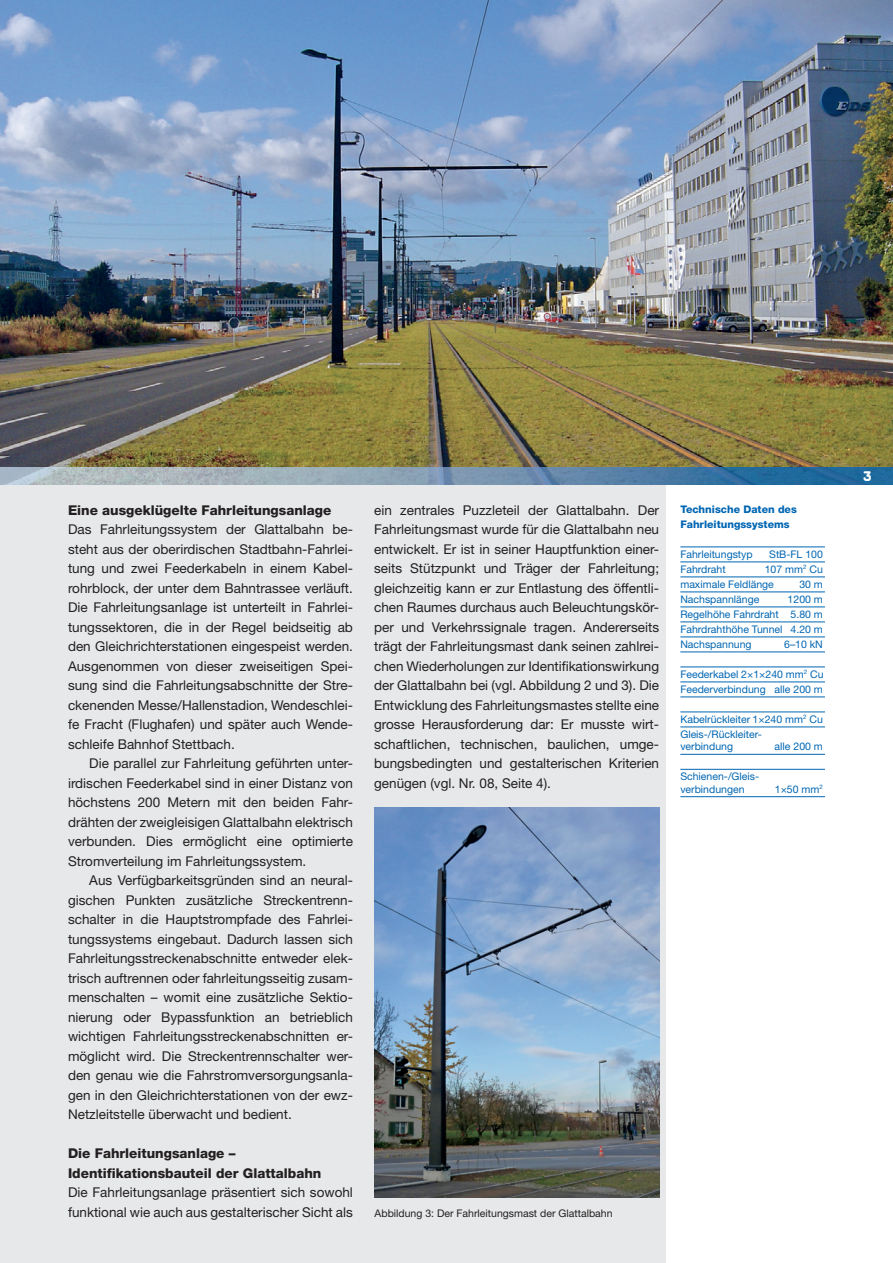
<style>
.page{position:relative;width:893px;height:1263px;background:#fff}
.page>*{position:absolute;margin:0;border:0;box-sizing:border-box;transform-origin:0 0}
.t1{font:900 16.5px "VBG";color:#fff}
.t2{font:13.5px/19.5px "Helvetica Neue";color:#231f20;text-align:justify}
.t3{font:800 13.5px/19.5px "Helvetica Neue";color:#231f20}
.t4{font:10.5px/15px "Helvetica Neue";color:#0166b3}
.t5{font:10.5px "Helvetica Neue";color:#231f20}
.t6{font:800 10.5px/15px "Helvetica Neue";color:#0166b3}
</style>
<div class="page">
<img style="left:0;top:0;width:893px;height:468px">
<div style="left:0;top:485px;width:665px;height:778px;background:#e6e8e9"></div>
<img style="left:0;top:468px;width:893px;height:17px">
<hr style="left:680px;top:547px;width:145px;height:1px;background:#0166b3">
<hr style="left:680px;top:562px;width:145px;height:1px;background:#0166b3">
<hr style="left:680px;top:577px;width:145px;height:1px;background:#0166b3">
<hr style="left:680px;top:592px;width:145px;height:1px;background:#0166b3">
<hr style="left:680px;top:607px;width:145px;height:1px;background:#0166b3">
<hr style="left:680px;top:622px;width:145px;height:1px;background:#0166b3">
<hr style="left:680px;top:637px;width:145px;height:1px;background:#0166b3">
<hr style="left:680px;top:652px;width:145px;height:1px;background:#0166b3">
<hr style="left:680px;top:667px;width:145px;height:1px;background:#0166b3">
<hr style="left:680px;top:682px;width:145px;height:1px;background:#0166b3">
<hr style="left:680px;top:697px;width:145px;height:1px;background:#0166b3">
<hr style="left:680px;top:712px;width:145px;height:1px;background:#0166b3">
<hr style="left:680px;top:727px;width:145px;height:1px;background:#0166b3">
<hr style="left:680px;top:754px;width:145px;height:1px;background:#0166b3">
<hr style="left:680px;top:769px;width:145px;height:1px;background:#0166b3">
<hr style="left:680px;top:796px;width:145px;height:1px;background:#0166b3">
<img style="left:374px;top:807px;width:285px;height:390px">
<p class="t3" style="left:68px;top:501px;width:265px">Eine ausgeklügelte Fahrleitungsanlage</p>
<p class="t2" style="left:68px;top:521px;width:286px">Das Fahrleitungssystem der Glattalbahn be&shy;steht aus der oberirdischen Stadtbahn-Fahrlei&shy;tung und zwei Feederkabeln in einem Kabel&shy;rohrblock, der unter dem Bahntrassee verläuft.<br>Die Fahrleitungsanlage ist unterteilt in Fahrlei&shy;tungssektoren, die in der Regel beidseitig ab den Gleichrichterstationen eingespeist werden.<br>Ausgenommen von dieser zweiseitigen Spei&shy;sung sind die Fahrleitungsabschnitte der Stre&shy;ckenenden Messe/Hallenstadion, Wendeschlei&shy;fe Fracht (Flughafen) und später auch Wende&shy;schleife Bahnhof Stettbach.</p>
<p class="t2" style="left:68px;top:755px;width:286px;text-indent:21px">Die parallel zur Fahrleitung geführten unter&shy;irdischen Feederkabel sind in einer Distanz von höchstens 200 Metern mit den beiden Fahr&shy;drähten der zweigleisigen Glattalbahn elektrisch verbunden. Dies ermöglicht eine optimierte Stromverteilung im Fahrleitungssystem.</p>
<p class="t2" style="left:68px;top:872px;width:286px;text-indent:21px">Aus Verfügbarkeitsgründen sind an neural&shy;gischen Punkten zusätzliche Streckentrenn&shy;schalter in die Hauptstrompfade des Fahrlei&shy;tungssystems eingebaut. Dadurch lassen sich Fahrleitungsstreckenabschnitte entweder elek&shy;trisch auftrennen oder fahrleitungsseitig zusam&shy;menschalten – womit eine zusätzliche Sektio&shy;nierung oder Bypassfunktion an betrieblich wichtigen Fahrleitungsstreckenabschnitten er&shy;möglicht wird. Die Streckentrennschalter wer&shy;den genau wie die Fahrstromversorgungsanla&shy;gen in den Gleichrichterstationen von der ewz-Netzleitstelle überwacht und bedient.</p>
<p class="t3" style="left:68px;top:1145px;width:255px">Die Fahrleitungsanlage –<br>Identifikationsbauteil der Glattalbahn</p>
<p class="t2" style="left:68px;top:1184px;width:286px">Die Fahrleitungsanlage präsentiert sich sowohl funktional wie auch aus gestalterischer Sicht als</p>
<p class="t2" style="left:374px;top:501px;width:286px">ein zentrales Puzzleteil der Glattalbahn. Der Fahrleitungsmast wurde für die Glattalbahn neu entwickelt. Er ist in seiner Hauptfunktion einer&shy;seits Stützpunkt und Träger der Fahrleitung; gleichzeitig kann er zur Entlastung des öffentli&shy;chen Raumes durchaus auch Beleuchtungskör&shy;per und Verkehrssignale tragen. Andererseits trägt der Fahrleitungsmast dank seinen zahlrei&shy;chen Wiederholungen zur Identifikationswirkung der Glattalbahn bei (vgl. Abbildung 2 und 3). Die Entwicklung des Fahrleitungsmastes stellte eine grosse Herausforderung dar: Er musste wirt&shy;schaftlichen, technischen, baulichen, umge&shy;bungsbedingten und gestalterischen Kriterien genügen (vgl. Nr. 08, Seite 4).</p>
<p class="t6" style="left:680px;top:502px;width:118px">Technische Daten des<br>Fahrleitungssystems</p>
<p class="t4" style="left:680px;top:548px;width:74px">Fahrleitungstyp</p>
<p class="t4" style="left:769px;top:548px;width:55px">StB-FL 100</p>
<p class="t4" style="left:680px;top:563px;width:47px">Fahrdraht</p>
<p class="t4" style="left:680px;top:563px;width:144px;text-indent:84px">107 mm<sup>2</sup> Cu maximale Feldlänge</p>
<p class="t4" style="left:799px;top:578px;width:25px">30 m</p>
<p class="t4" style="left:680px;top:593px;width:80px">Nachspannlänge</p>
<p class="t4" style="left:680px;top:593px;width:144px;text-align:justify;text-indent:107px">1200 m Regelhöhe Fahrdraht 5.80 m Fahrdrahthöhe Tunnel 4.20 m Nachspannung</p>
<p class="t4" style="left:784px;top:638px;width:40px">6–10 kN</p>
<p class="t4" style="left:680px;top:668px;width:145px">Feederkabel 2×1×240 mm<sup>2</sup> Cu<br>Feederverbindung alle 200 m</p>
<p class="t4" style="left:680px;top:713px;width:144px">Kabelrückleiter 1×240 mm<sup>2</sup> Cu<br>Gleis-/Rückleiter-</p>
<p class="t4" style="left:680px;top:740px;width:54px">verbindung</p>
<p class="t4" style="left:775px;top:740px;width:50px">alle 200 m</p>
<p class="t4" style="left:680px;top:771px;width:80px;line-height:12.5px">Schienen-/Gleis&shy;verbindungen</p>
<p class="t4" style="left:775px;top:782px;width:50px">1×50 mm<sup>2</sup></p>
<p class="t5" style="left:375px;top:1209px;width:239px">Abbildung 3: Der Fahrleitungsmast der Glattalbahn</p>
<p class="t1" style="left:863px;top:471px;width:11px">3</p>
</div>
